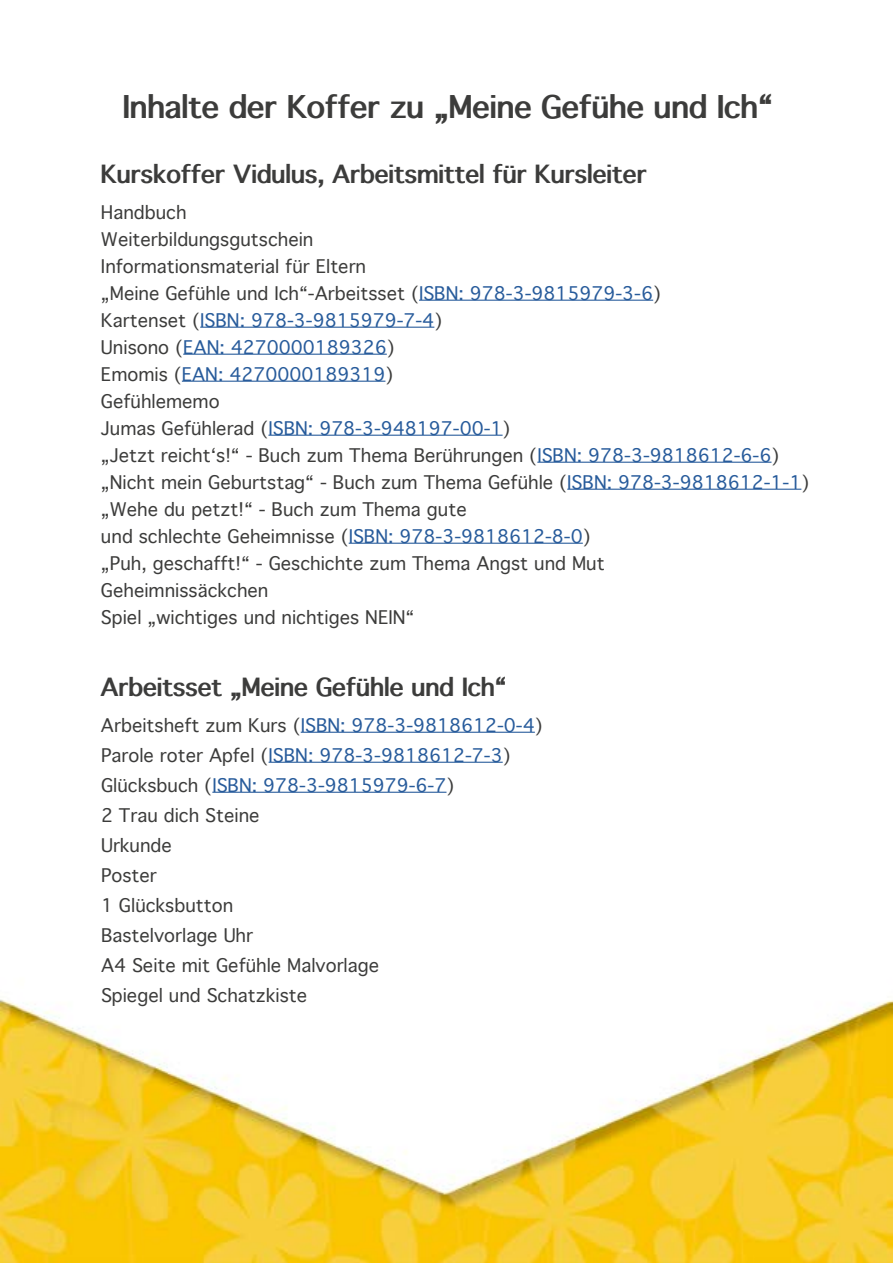
<style>
.page{position:relative;width:893px;height:1263px;background:#fff}
.page>*{position:absolute;margin:0;border:0;box-sizing:border-box;transform-origin:0 0}
.t1{font:700 30px "Thonburi";color:#3c3c3b}
.t2{font:700 24px "Thonburi";color:#3c3c3b}
.t3{font:18px/27px "Thonburi";color:#3c3c3b}
.s1{color:#275b9b}
</style>
<div class="page">
<img style="left:0;top:299px;width:893px;height:964px">
<hr style="left:419px;top:300px;width:234px;height:1px;background:#275b9b">
<hr style="left:200px;top:327px;width:234px;height:1px;background:#275b9b">
<hr style="left:183px;top:354px;width:204px;height:1px;background:#275b9b">
<hr style="left:182px;top:381px;width:203px;height:1px;background:#275b9b">
<hr style="left:268px;top:435px;width:235px;height:1px;background:#275b9b">
<hr style="left:537px;top:462px;width:234px;height:1px;background:#275b9b">
<hr style="left:567px;top:489px;width:234px;height:1px;background:#275b9b">
<hr style="left:349px;top:543px;width:234px;height:1px;background:#275b9b">
<hr style="left:301px;top:732px;width:234px;height:1px;background:#275b9b">
<hr style="left:269px;top:762px;width:234px;height:1px;background:#275b9b">
<hr style="left:212px;top:792px;width:234px;height:1px;background:#275b9b">
<h1 class="t1" style="left:123px;top:90px;width:652px">Inhalte der Koffer zu „Meine Gefühe und Ich“</h1>
<h2 class="t2" style="left:101px;top:160px;width:547px">Kurskoffer Vidulus, Arbeitsmittel für Kursleiter</h2>
<p class="t3" style="left:101px;top:199px;width:710px">Handbuch<br>Weiterbildungsgutschein<br>Informationsmaterial für Eltern<br>„Meine Gefühle und Ich“-Arbeitsset (<span class="s1">ISBN: 978-3-9815979-3-6</span>)<br>Kartenset (<span class="s1">ISBN: 978-3-9815979-7-4</span>)<br>Unisono (<span class="s1">EAN: 4270000189326</span>)<br>Emomis (<span class="s1">EAN: 4270000189319</span>)<br>Gefühlememo<br>Jumas Gefühlerad (<span class="s1">ISBN: 978-3-948197-00-1</span>)<br>„Jetzt reicht‘s!“ - Buch zum Thema Berührungen (<span class="s1">ISBN: 978-3-9818612-6-6</span>) „Nicht mein Geburtstag“ - Buch zum Thema Gefühle (<span class="s1">ISBN: 978-3-9818612-1-1</span>) „Wehe du petzt!“ - Buch zum Thema gute<br>und schlechte Geheimnisse (<span class="s1">ISBN: 978-3-9818612-8-0</span>)<br>„Puh, geschafft!“ - Geschichte zum Thema Angst und Mut<br>Geheimnissäckchen<br>Spiel „wichtiges und nichtiges NEIN“</p>
<h2 class="t2" style="left:101px;top:673px;width:407px">Arbeitsset „Meine Gefühle und Ich“</h2>
<p class="t3" style="left:101px;top:710px;width:443px;line-height:30px">Arbeitsheft zum Kurs (<span class="s1">ISBN: 978-3-9818612-0-4</span>)<br>Parole roter Apfel (<span class="s1">ISBN: 978-3-9818612-7-3</span>)<br>Glücksbuch (<span class="s1">ISBN: 978-3-9815979-6-7</span>)<br>2 Trau dich Steine<br>Urkunde<br>Poster<br>1 Glücksbutton<br>Bastelvorlage Uhr<br>A4 Seite mit Gefühle Malvorlage<br>Spiegel und Schatzkiste</p>
</div>
